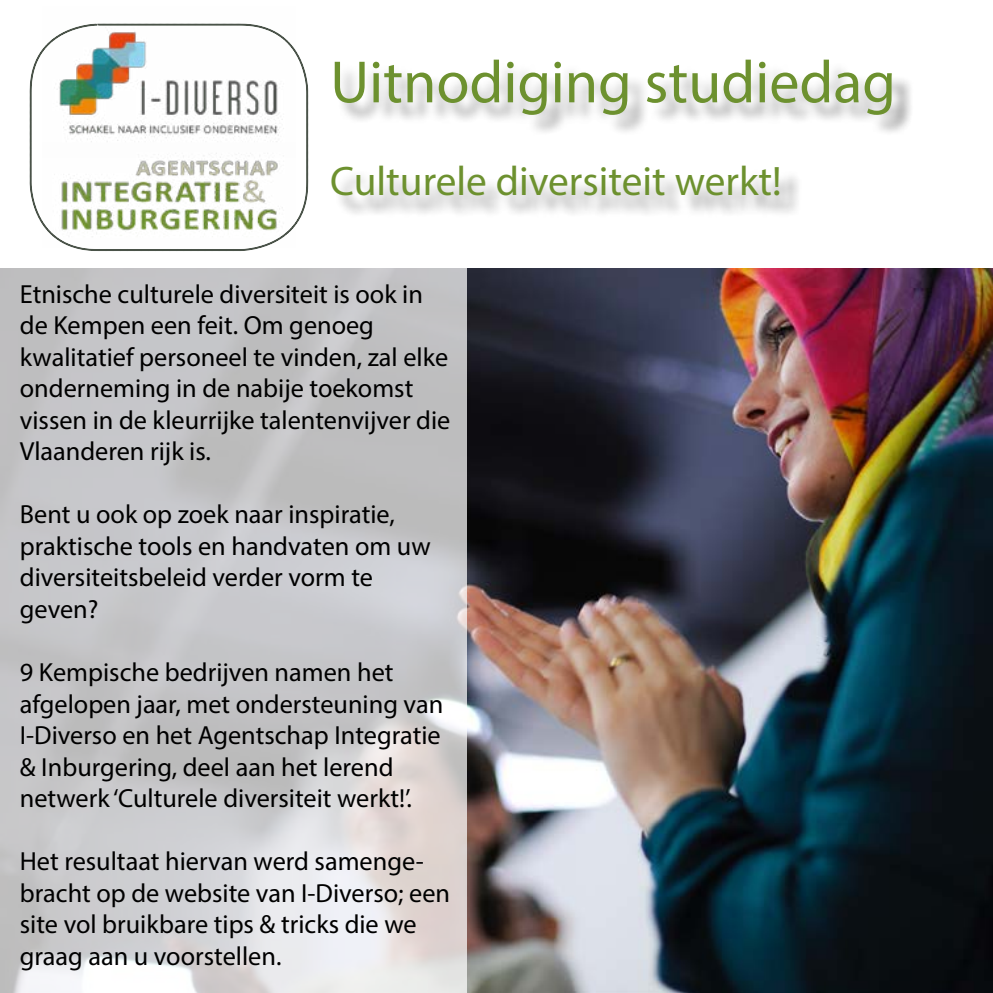
<style>
.page{position:relative;width:993px;height:993px;background:#fff}
.page>*{position:absolute;margin:0;border:0;box-sizing:border-box;transform-origin:0 0}
.t1{font:60.02px "Myriad Pro";color:#6d912f}
.t2{font:41.3px "Myriad Pro";color:#6d912f}
.t3{font:26.25px/31.5px "Myriad Pro";color:#000}
</style>
<div class="page">
<img style="left:466px;top:269px;width:526px;height:723px">
<svg style="left:0;top:268px;width:466px;height:724px;background:#cacacc"></svg>
<div style="left:273px;top:1px;width:676px;height:254px;background:#fff;opacity:.75"></div>
<img style="left:273px;top:6px;width:22px;height:17px">
<svg style="left:29px;top:23px;width:279px;height:228px"></svg>
<h1 class="t1" style="left:330px;top:45px;width:567px">Uitnodiging studiedag</h1>
<h2 class="t2" style="left:330px;top:155px;width:453px">Culturele diversiteit werkt!</h2>
<p class="t3" style="left:20px;top:277px;width:432px">Etnische culturele diversiteit is ook in de Kempen een feit. Om genoeg kwalitatief personeel te vinden, zal elke onderneming in de nabije toekomst vissen in de kleurrijke talentenvijver die Vlaanderen rijk is.</p>
<p class="t3" style="left:20px;top:498px;width:412px">Bent u ook op zoek naar inspiratie, praktische tools en handvaten om uw diversiteitsbeleid verder vorm te geven?</p>
<p class="t3" style="left:20px;top:655px;width:425px">9 Kempische bedrijven namen het afgelopen jaar, met ondersteuning van I-Diverso en het Agentschap Integratie &amp; Inburgering, deel aan het lerend netwerk ‘Culturele diversiteit werkt!’.</p>
<p class="t3" style="left:20px;top:844px;width:431px">Het resultaat hiervan werd samenge&shy;bracht op de website van I-Diverso; een site vol bruikbare tips &amp; tricks die we graag aan u voorstellen.</p>
</div>
